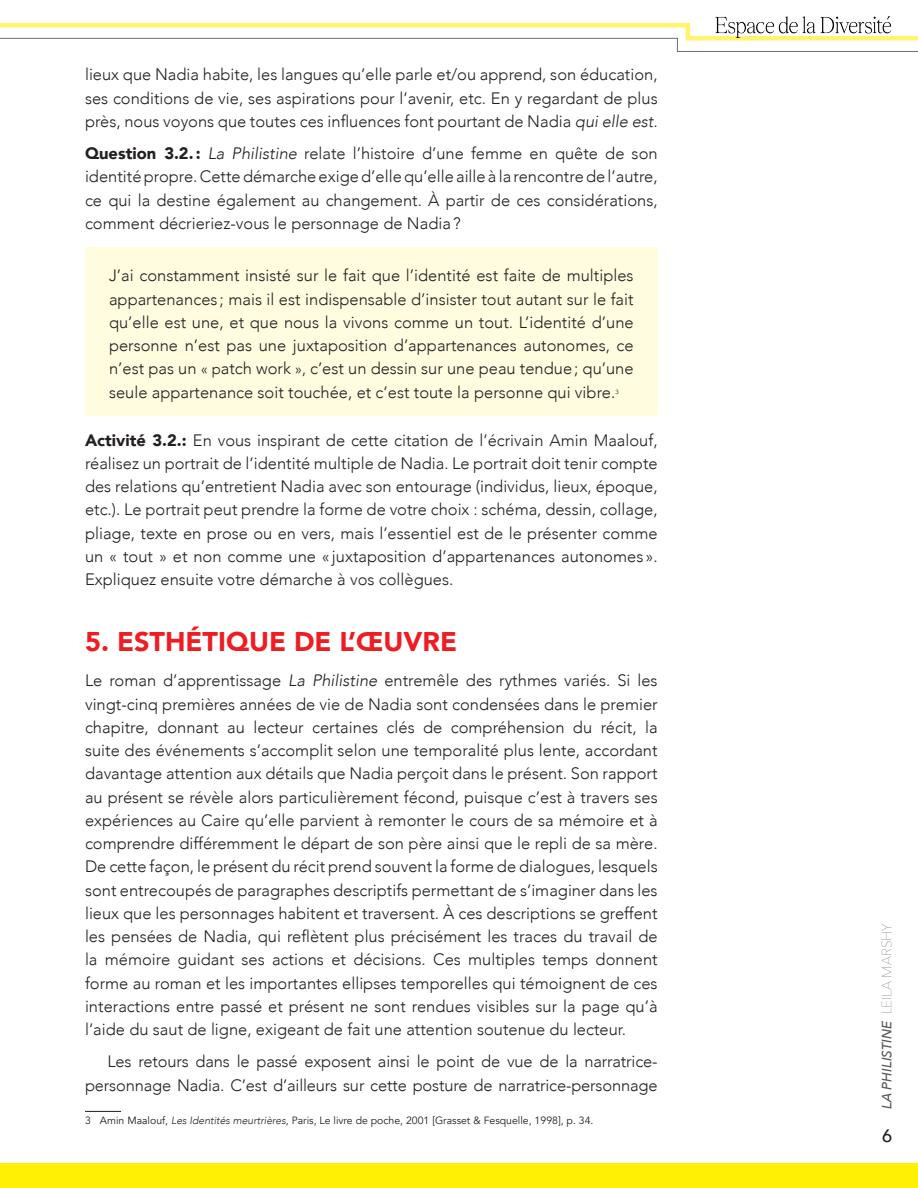
<style>
.page{position:relative;width:918px;height:1188px;background:#fff}
.page>*{position:absolute;margin:0;border:0;box-sizing:border-box;transform-origin:0 0}
.Titre_1{font:900 27px "Avenir";color:#ee1d23}
.t1{font:500 18px "Avenir";color:#231f20}
.Texte_1ere_paragraph{font:300 16.5px/23.2px "Avenir";color:#231f20;text-align:justify}
.Citation{font:300 16.5px/23.2px "Avenir";color:#231f20;text-align:justify}
.Texte_2eme_parag{font:300 16.5px/23.2px "Avenir";letter-spacing:-.01em;color:#231f20;text-align:right}
.t2{font:italic 500 13.5px "Avenir Next";color:#57585a}
.Pie_de_page{font:10.5px "Avenir";color:#231f20}
.Citation-2{font:6.15px "Avenir";color:#231f20}
.s1{font-style:italic}
.s2{font-weight:900}
.s3{font-size:15px}
.s4{font-weight:300;font-style:italic}
.s5{font-weight:200;font-style:normal}
</style>
<div class="page">
<div style="left:0;top:1163px;width:918px;height:25px;background:#fff101"></div>
<svg style="left:0;top:22px;width:918px;height:30px"></svg>
<img style="left:714px;top:17px;width:177px;height:20px">
<div style="left:85px;top:247px;width:573px;height:169px;background:#fffce0"></div>
<hr style="left:85px;top:1111px;width:36px;height:1px;background:#231f20">
<p class="Texte_1ere_paragraph" style="left:85px;top:63px;width:574px">lieux que Nadia habite, les langues qu’elle parle et/ou apprend, son éducation, ses conditions de vie, ses aspirations pour l’avenir, etc. En y regardant de plus près, nous voyons que toutes ces influences font pourtant de Nadia <span class="s1">qui elle est.</span></p>
<p class="Texte_1ere_paragraph" style="left:85px;top:142px;width:574px"><span class="s2">Question 3.2.:</span> <span class="s1">La Philistine</span> relate l’histoire d’une femme en quête de son identité propre. Cette démarche exige d’elle qu’elle aille à la rencontre de l’autre, ce qui la destine également au changement. À partir de ces considérations, comment décrieriez-vous le personnage de Nadia?</p>
<p class="Citation" style="left:109px;top:264px;width:526px">J’ai constamment insisté sur le fait que l’identité est faite de multiples appartenances ; mais il est indispensable d’insister tout autant sur le fait qu’elle est une, et que nous la vivons comme un tout. L’identité d’une personne n’est pas une juxtaposition d’appartenances autonomes, ce n’est pas un <span class="s3">« p</span>atch work <span class="s3">»,</span> c’est un dessin sur une peau tendue; qu’une seule appartenance soit touchée, et c’est toute la personne qui vibre.</p>
<p class="Citation-2" style="left:615px;top:388px;width:5px">3</p>
<p class="Texte_1ere_paragraph" style="left:85px;top:428px;width:574px"><span class="s2">Activité 3.2.:</span> En vous inspirant de cette citation de l’écrivain Amin Maalouf, réalisez un portrait de l’identité multiple de Nadia. Le portrait doit tenir compte des relations qu’entretient Nadia avec son entourage (individus, lieux, époque, etc.). Le portrait peut prendre la forme de votre choix : schéma, dessin, collage, pliage, texte en prose ou en vers, mais l’essentiel est de le présenter comme un « tout » et non comme une « juxtaposition d’appartenances autonomes ».<br>Expliquez ensuite votre démarche à vos collègues.</p>
<p class="Titre_1" style="left:85px;top:618px;width:374px">5. ESTHÉTIQUE DE L’ŒUVRE</p>
<p class="Texte_1ere_paragraph" style="left:85px;top:669px;width:574px">Le roman d’apprentissage <span class="s1">La Philistine</span> entremêle des rythmes variés. Si les vingt-cinq premières années de vie de Nadia sont condensées dans le premier chapitre, donnant au lecteur certaines clés de compréhension du récit, la suite des événements s’accomplit selon une temporalité plus lente, accordant davantage attention aux détails que Nadia perçoit dans le présent. Son rapport au présent se révèle alors particulièrement fécond, puisque c’est à travers ses expériences au Caire qu’elle parvient à remonter le cours de sa mémoire et à comprendre différemment le départ de son père ainsi que le repli de sa mère.<br>De cette façon, le présent du récit prend souvent la forme de dialogues, lesquels sont entrecoupés de paragraphes descriptifs permettant de s’imaginer dans les lieux que les personnages habitent et traversent. À ces descriptions se greffent les pensées de Nadia, qui reflètent plus précisément les traces du travail de la mémoire guidant ses actions et décisions. Ces multiples temps donnent forme au roman et les importantes ellipses temporelles qui témoignent de ces interactions entre passé et présent ne sont rendues visibles sur la page qu’à l’aide du saut de ligne, exigeant de fait une attention soutenue du lecteur.</p>
<p class="Texte_2eme_parag" style="left:85px;top:1050px;width:574px">Les retours dans le passé exposent ainsi le point de vue de la narratrice&shy;personnage Nadia. C’est d’ailleurs sur cette posture de narratrice-personnage</p>
<p class="Pie_de_page" style="left:85px;top:1114px;width:510px">3 Amin Maalouf, <span class="s4">Les Identités meurtrières</span>, Paris, Le livre de poche, 2001 [Grasset &amp; Fesquelle, 1998], p. 34.</p>
<p class="t2" style="left:875px;top:1109px;width:187px;rotate:-90deg">LA PHILISTINE <span class="s5">LEILA MARSHY</span></p>
<p class="t1" style="left:882px;top:1120px;width:12px">6</p>
</div>
